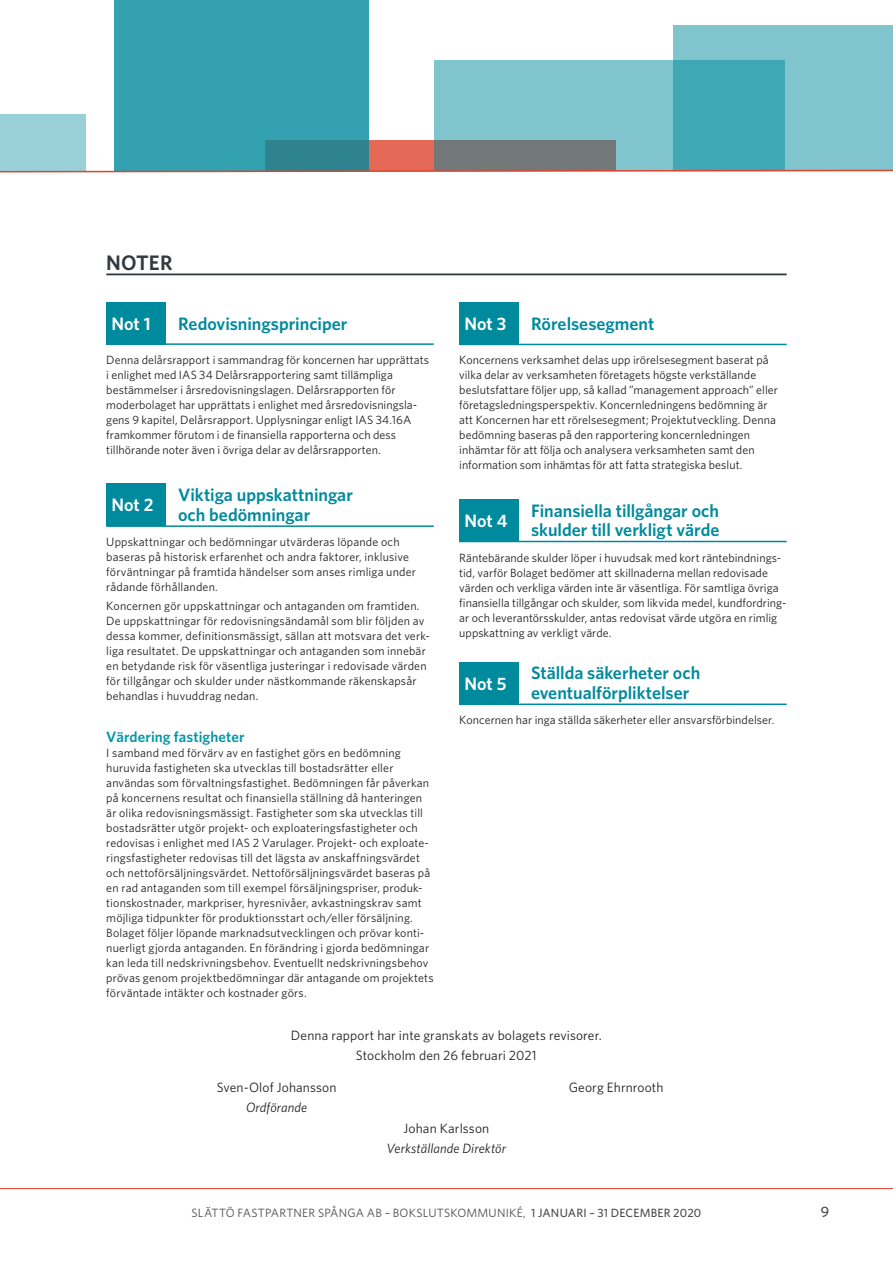
<style>
.page{position:relative;width:893px;height:1263px;background:#fff}
.page>*{position:absolute;margin:0;border:0;box-sizing:border-box;transform-origin:0 0}
.t1{font:600 21px "Whitney";color:#313940}
.t2{font:600 18px/19.5px "Whitney";color:#008a9d}
.t3{font:600 18px "Whitney";color:#fff}
.t4{font:600 15px "Whitney";letter-spacing:.005em;color:#0496a9}
.t5{font:500 15px "Whitney";color:#4b4c4d}
.t6{font:13.5px/19.2px "Whitney";letter-spacing:.01em;color:#231f20;text-align:center}
.t7{font:italic 13.5px "Whitney";letter-spacing:.01em;color:#231f20}
.t8{font:12px/15px "Whitney";letter-spacing:.01em;color:#231f20}
.t9{font:12px "Whitney";letter-spacing:.015em;color:#4b4c4d}
.s1{font-weight:500}
</style>
<div class="page">
<hr style="left:0;top:1188px;width:893px;height:1px;background:#e0432c">
<div style="left:265px;top:140px;width:350px;height:30px;background:#e66856"></div>
<div style="left:673px;top:25px;width:220px;height:145px;background:#80c4ce"></div>
<div style="left:0;top:114px;width:86px;height:56px;background:#9ad0d8"></div>
<div style="left:114px;top:0;width:255px;height:168px;background:#33a1b0"></div>
<svg style="left:434px;top:60px;width:351px;height:108px;background:#6ab0ba"></svg>
<svg style="left:0;top:168px;width:893px;height:5px"></svg>
<div style="left:106px;top:302px;width:59px;height:42px;background:#008a9d"></div>
<hr style="left:106px;top:343px;width:59px;height:2px;background:#008a9d">
<hr style="left:165px;top:343px;width:269px;height:2px;background:#008a9d">
<div style="left:106px;top:484px;width:59px;height:42px;background:#008a9d"></div>
<hr style="left:106px;top:525px;width:59px;height:2px;background:#008a9d">
<hr style="left:165px;top:525px;width:269px;height:2px;background:#008a9d">
<hr style="left:106px;top:273px;width:681px;height:2px;background:#313940">
<div style="left:459px;top:302px;width:59px;height:42px;background:#008a9d"></div>
<hr style="left:459px;top:344px;width:59px;height:1px;background:#008a9d">
<hr style="left:518px;top:344px;width:269px;height:1px;background:#008a9d">
<div style="left:459px;top:499px;width:59px;height:42px;background:#008a9d"></div>
<hr style="left:459px;top:541px;width:59px;height:1px;background:#008a9d">
<hr style="left:518px;top:541px;width:269px;height:1px;background:#008a9d">
<div style="left:459px;top:662px;width:59px;height:42px;background:#008a9d"></div>
<hr style="left:459px;top:703px;width:59px;height:2px;background:#008a9d">
<hr style="left:518px;top:703px;width:269px;height:2px;background:#008a9d">
<h1 class="t1" style="left:106px;top:250px;width:68px">NOTER</h1>
<h2 class="t3" style="left:111px;top:312px;width:41px">Not 1</h2>
<h2 class="t2" style="left:178px;top:313px;width:171px">Redovisningsprinciper</h2>
<p class="t8" style="left:106px;top:352px;width:324px">Denna delårsrapport i sammandrag för koncernen har upprättats i enlighet med IAS 34 Delårsrapportering samt tillämpliga bestämmelser i årsredovisningslagen. Delårsrapporten för moderbolaget har upprättats i enlighet med årsredovisningsla&shy;gens 9 kapitel, Delårsrapport. Upplysningar enligt IAS 34.16A framkommer förutom i de finansiella rapporterna och dess tillhörande noter även i övriga delar av delårsrapporten.</p>
<h2 class="t3" style="left:111px;top:494px;width:44px">Not 2</h2>
<h2 class="t2" style="left:178px;top:485px;width:176px">Viktiga uppskattningar och bedömningar</h2>
<p class="t8" style="left:106px;top:534px;width:311px">Uppskattningar och bedömningar utvärderas löpande och baseras på historisk erfarenhet och andra faktorer, inklusive förväntningar på framtida händelser som anses rimliga under rådande förhållanden.</p>
<p class="t8" style="left:106px;top:598px;width:325px">Koncernen gör uppskattningar och antaganden om framtiden.<br>De uppskattningar för redovisningsändamål som blir följden av dessa kommer, definitionsmässigt, sällan att motsvara det verk&shy;liga resultatet. De uppskattningar och antaganden som innebär en betydande risk för väsentliga justeringar i redovisade värden för tillgångar och skulder under nästkommande räkenskapsår behandlas i huvuddrag nedan.</p>
<p class="t4" style="left:106px;top:728px;width:140px">Värdering fastigheter</p>
<p class="t8" style="left:106px;top:745px;width:329px">I samband med förvärv av en fastighet görs en bedömning huruvida fastigheten ska utvecklas till bostadsrätter eller användas som förvaltningsfastighet. Bedömningen får påverkan på koncernens resultat och finansiella ställning då hanteringen är olika redovisningsmässigt. Fastigheter som ska utvecklas till bostadsrätter utgör projekt- och exploateringsfastigheter och redovisas i enlighet med IAS 2 Varulager. Projekt- och exploate&shy;ringsfastigheter redovisas till det lägsta av anskaffningsvärdet och nettoförsäljningsvärdet. Nettoförsäljningsvärdet baseras på en rad antaganden som till exempel försäljningspriser, produk&shy;tionskostnader, markpriser, hyresnivåer, avkastningskrav samt möjliga tidpunkter för produktionsstart och/eller försäljning.<br>Bolaget följer löpande marknadsutvecklingen och prövar konti&shy;nuerligt gjorda antaganden. En förändring i gjorda bedömningar kan leda till nedskrivningsbehov. Eventuellt nedskrivningsbehov prövas genom projektbedömningar där antagande om projektets förväntade intäkter och kostnader görs.</p>
<h2 class="t3" style="left:464px;top:312px;width:43px">Not 3</h2>
<h2 class="t2" style="left:531px;top:313px;width:125px">Rörelsesegment</h2>
<p class="t8" style="left:459px;top:352px;width:320px">Koncernens verksamhet delas upp irörelsesegment baserat på vilka delar av verksamheten företagets högste verkställande beslutsfattare följer upp, så kallad ”management approach” eller företagsledningsperspektiv. Koncernledningens bedömning är att Koncernen har ett rörelsesegment; Projektutveckling. Denna bedömning baseras på den rapportering koncernledningen inhämtar för att följa och analysera verksamheten samt den information som inhämtas för att fatta strategiska beslut.</p>
<h2 class="t3" style="left:464px;top:510px;width:45px">Not 4</h2>
<h2 class="t2" style="left:531px;top:500px;width:190px">Finansiella tillgångar och skulder till verkligt värde</h2>
<p class="t8" style="left:459px;top:550px;width:329px">Räntebärande skulder löper i huvudsak med kort räntebindnings&shy;tid, varför Bolaget bedömer att skillnaderna mellan redovisade värden och verkliga värden inte är väsentliga. För samtliga övriga finansiella tillgångar och skulder, som likvida medel, kundfordring&shy;ar och leverantörsskulder, antas redovisat värde utgöra en rimlig uppskattning av verkligt värde.</p>
<h2 class="t3" style="left:464px;top:672px;width:44px">Not 5</h2>
<h2 class="t2" style="left:531px;top:663px;width:171px">Ställda säkerheter och eventualförpliktelser</h2>
<p class="t8" style="left:459px;top:712px;width:317px">Koncernen har inga ställda säkerheter eller ansvarsförbindelser.</p>
<p class="t6" style="left:291px;top:1026px;width:312px">Denna rapport har inte granskats av bolagets revisorer.<br>Stockholm den 26 februari 2021</p>
<p class="t6" style="left:217px;top:1078px;width:121px">Sven-Olof Johansson</p>
<p class="t7" style="left:246px;top:1099px;width:63px">Ordförande</p>
<p class="t6" style="left:569px;top:1078px;width:96px">Georg Ehrnrooth</p>
<p class="t6" style="left:403px;top:1119px;width:87px">Johan Karlsson</p>
<p class="t7" style="left:387px;top:1140px;width:121px">Verkställande Direktör</p>
<p class="t9" style="left:192px;top:1206px;width:511px">SLÄTTÖ FASTPARTNER SPÅNGA AB – BOKSLUTSKOMMUNIKÉ, <span class="s1">1 JANUARI – 31 DECEMBER 2020</span></p>
<p class="t5" style="left:821px;top:1203px;width:10px">9</p>
</div>
